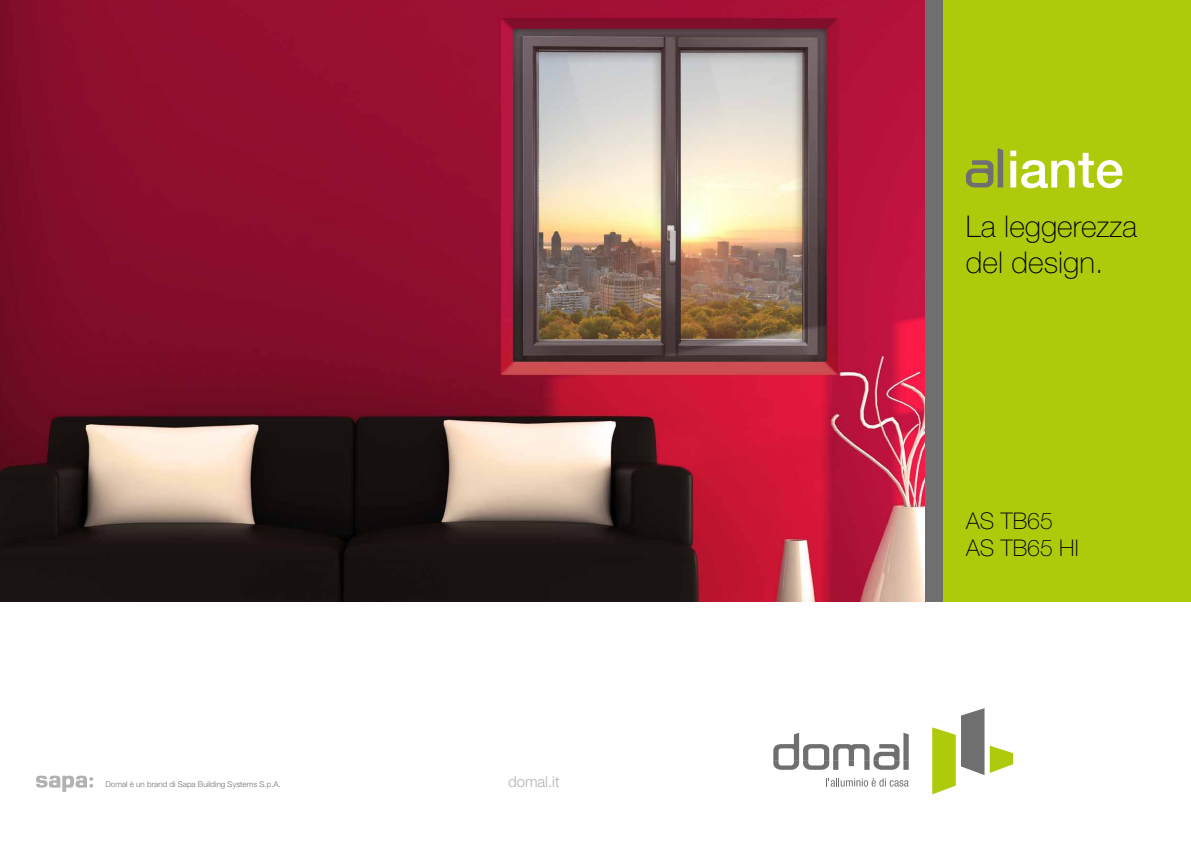
<style>
.page{position:relative;width:1191px;height:842px;background:#fff}
.page>*{position:absolute;margin:0;border:0;box-sizing:border-box;transform-origin:0 0}
.t1{font:100 30px/36px "Helvetica Neue LT Std";color:#000}
.t2{font:100 23px/27.6px "Helvetica Neue LT Std";color:#000}
.t3{font:300 15px "Helvetica Neue LT Std";color:#b3b2b2}
.t4{font:300 8px "Helvetica Neue LT Std";color:#706f6f}
</style>
<div class="page">
<img style="left:0;top:0;width:926px;height:601px">
<div style="left:943px;top:0;width:248px;height:601px;background:#afca0b"></div>
<div style="left:926px;top:0;width:17px;height:601px;background:#706f6f"></div>
<svg style="left:826px;top:778px;width:82px;height:9px"></svg>
<svg style="left:773px;top:733px;width:135px;height:37px"></svg>
<svg style="left:932px;top:727px;width:23px;height:67px;background:#b9d029"></svg>
<svg style="left:961px;top:708px;width:52px;height:67px"></svg>
<svg style="left:966px;top:148px;width:37px;height:39px"></svg>
<svg style="left:1010px;top:151px;width:112px;height:37px"></svg>
<svg style="left:36px;top:776px;width:57px;height:16px"></svg>
<p class="t4" style="left:105px;top:779px;width:177px">Domal è un brand di Sapa Building Systems S.p.A.</p>
<h3 class="t3" style="left:508px;top:772px;width:53px">domal.it</h3>
<h1 class="t1" style="left:966px;top:208px;width:173px">La leggerezza del design.</h1>
<h2 class="t2" style="left:966px;top:507px;width:114px">AS TB65<br>AS TB65 HI</h2>
</div>
